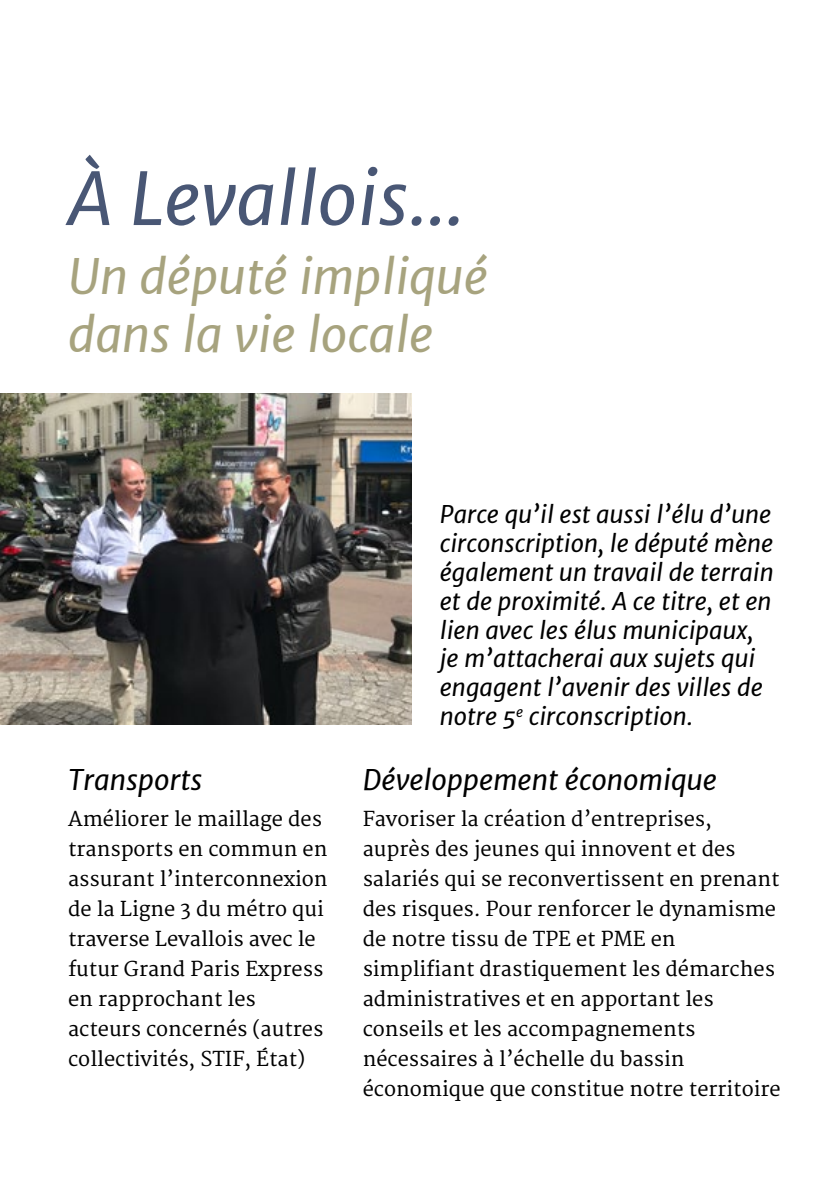
<style>
.page{position:relative;width:840px;height:1191px;background:#fff}
.page>*{position:absolute;margin:0;border:0;box-sizing:border-box;transform-origin:0 0}
.t1{font:italic 72px "Merriweather Sans";color:#495775}
.t2{font:italic 48px/57.6px "Merriweather Sans";color:#a7a37e}
.t3{font:italic 28px "Merriweather Sans";color:#000}
.t4{font:italic 24px/28.8px "Merriweather Sans";color:#000}
.t5{font:20px/30px "Merriweather";color:#000}
</style>
<div class="page">
<img style="left:0;top:394px;width:411px;height:331px">
<h1 class="t1" style="left:68px;top:155px;width:397px">À Levallois…</h1>
<h2 class="t2" style="left:68px;top:248px;width:421px">Un député impliqué dans la vie locale</h2>
<h3 class="t3" style="left:68px;top:763px;width:136px">Transports</h3>
<p class="t5" style="left:68px;top:804px;width:261px">Améliorer le maillage des transports en commun en assurant l’interconnexion de la Ligne 3 du métro qui traverse Levallois avec le futur Grand Paris Express en rapprochant les acteurs concernés (autres collectivités, STIF, État)</p>
<p class="t4" style="left:439px;top:500px;width:335px">Parce qu’il est aussi l’élu d’une circonscription, le député mène également un travail de terrain et de proximité. A ce titre, et en lien avec les élus municipaux, je m’attacherai aux sujets qui engagent l’avenir des villes de notre 5<sup>e</sup> circonscription.</p>
<h3 class="t3" style="left:362px;top:763px;width:355px">Développement économique</h3>
<p class="t5" style="left:362px;top:804px;width:419px">Favoriser la création d’entreprises, auprès des jeunes qui innovent et des salariés qui se reconvertissent en prenant des risques. Pour renforcer le dynamisme de notre tissu de TPE et PME en simplifiant drastiquement les démarches administratives et en apportant les conseils et les accompagnements nécessaires à l’échelle du bassin économique que constitue notre territoire</p>
</div>
